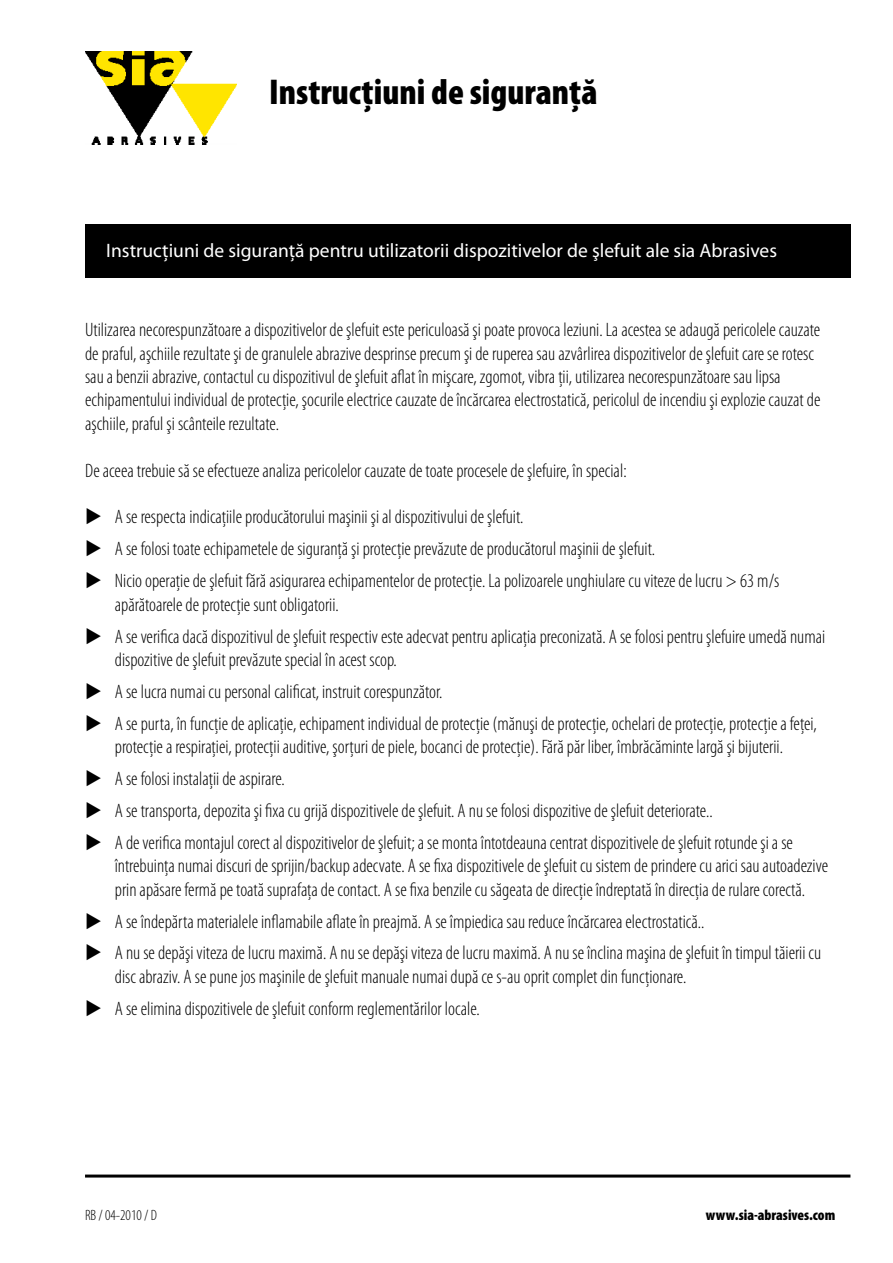
<style>
.page{position:relative;width:893px;height:1263px;background:#fff}
.page>*{position:absolute;margin:0;border:0;box-sizing:border-box;transform-origin:0 0}
.t1{font:900 condensed 36px "Myriad Pro";color:#000}
.t2{font:300 condensed 19.5px/23.4px "Myriad Pro";color:#000}
.t3{font:19.5px "Myriad Pro";color:#fff}
.t4{font:900 condensed 15px "Myriad Pro";color:#000}
.t5{font:300 condensed 15px "Myriad Pro";color:#000}
</style>
<div class="page">
<div style="left:85px;top:224px;width:765px;height:54px;background:#000"></div>
<img style="left:85px;top:51px;width:151px;height:94px">
<hr style="left:85px;top:1174px;width:765px;height:3px;background:#000">
<h1 class="t1" style="left:269px;top:69px;width:330px">Instrucţiuni de siguranţă</h1>
<p class="t3" style="left:106px;top:239px;width:672px">Instrucţiuni de siguranţă pentru utilizatorii dispozitivelor de şlefuit ale sia Abrasives</p>
<p class="t2" style="left:85px;top:318px;width:737px">Utilizarea necorespunzătoare a dispozitivelor de şlefuit este periculoasă şi poate provoca leziuni. La acestea se adaugă pericolele cauzate de praful, aşchiile rezultate şi de granulele abrazive desprinse precum şi de ruperea sau azvârlirea dispozitivelor de şlefuit care se rotesc sau a benzii abrazive, contactul cu dispozitivul de şlefuit aflat în mişcare, zgomot, vibra ţii, utilizarea necorespunzătoare sau lipsa echipamentului individual de protecţie, şocurile electrice cauzate de încărcarea electrostatică, pericolul de incendiu şi explozie cauzat de aşchiile, praful şi scânteile rezultate.</p>
<p class="t2" style="left:85px;top:458px;width:543px">De aceea trebuie să se efectueze analiza pericolelor cauzate de toate procesele de şlefuire, în special:</p>
<p class="t2" style="left:85px;top:505px;width:440px">◆ A se respecta indicaţiile producătorului maşinii şi al dispozitivului de şlefuit.</p>
<p class="t2" style="left:85px;top:537px;width:571px">◆ A se folosi toate echipametele de siguranţă şi protecţie prevăzute de producătorul maşinii de şlefuit.</p>
<p class="t2" style="left:115px;top:569px;width:666px;text-indent:-30px">◆ Nicio operaţie de şlefuit fără asigurarea echipamentelor de protecţie. La polizoarele unghiulare cu viteze de lucru &gt; 63 m/s apărătoarele de protecţie sunt obligatorii.</p>
<p class="t2" style="left:115px;top:624px;width:712px;text-indent:-30px">◆ A se verifica dacă dispozitivul de şlefuit respectiv este adecvat pentru aplicaţia preconizată. A se folosi pentru şlefuire umedă numai dispozitive de şlefuit prevăzute special în acest scop.</p>
<p class="t2" style="left:85px;top:679px;width:359px">◆ A se lucra numai cu personal calificat, instruit corespunzător.</p>
<p class="t2" style="left:85px;top:711px;width:733px;text-align:center">◆ A se purta, în funcţie de aplicaţie, echipament individual de protecţie (mănuşi de protecţie, ochelari de protecţie, protecţie a feţei, protecţie a respiraţiei, protecţii auditive, şorţuri de piele, bocanci de protecţie). Fără păr liber, îmbrăcăminte largă şi bijuterii.</p>
<p class="t2" style="left:85px;top:767px;width:201px">◆ A se folosi instalaţii de aspirare.</p>
<p class="t2" style="left:85px;top:799px;width:629px">◆ A se transporta, depozita şi fixa cu grijă dispozitivele de şlefuit. A nu se folosi dispozitive de şlefuit deteriorate..</p>
<p class="t2" style="left:115px;top:830px;width:715px;text-indent:-30px">◆ A de verifica montajul corect al dispozitivelor de şlefuit; a se monta întotdeauna centrat dispozitivele de şlefuit rotunde şi a se întrebuinţa numai discuri de sprijin/backup adecvate. A se fixa dispozitivele de şlefuit cu sistem de prindere cu arici sau autoadezive prin apăsare fermă pe toată suprafaţa de contact. A se fixa benzile cu săgeata de direcţie îndreptată în direcţia de rulare corectă.</p>
<p class="t2" style="left:85px;top:909px;width:621px">◆ A se îndepărta materialele inflamabile aflate în preajmă. A se împiedica sau reduce încărcarea electrostatică..</p>
<p class="t2" style="left:115px;top:941px;width:708px;text-indent:-30px">◆ A nu se depăşi viteza de lucru maximă. A nu se depăşi viteza de lucru maximă. A nu se înclina maşina de şlefuit în timpul tăierii cu disc abraziv. A se pune jos maşinile de şlefuit manuale numai după ce s-au oprit complet din funcţionare.</p>
<p class="t2" style="left:85px;top:996px;width:396px">◆ A se elimina dispozitivele de şlefuit conform reglementărilor locale.</p>
<p class="t5" style="left:85px;top:1206px;width:73px">RB / 04-2010 / D</p>
<p class="t4" style="left:706px;top:1205px;width:131px">www.sia-abrasives.com</p>
</div>
